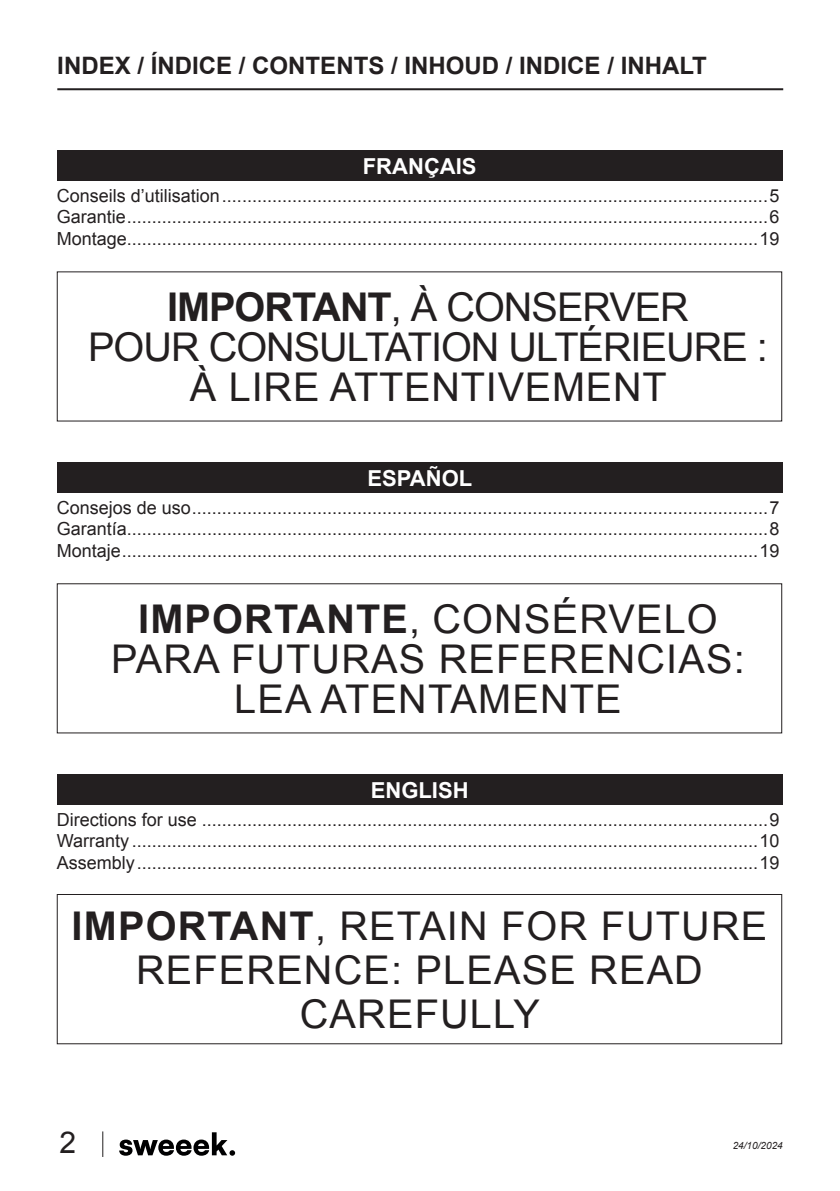
<style>
.page{position:relative;width:840px;height:1191px;background:#fff}
.page>*{position:absolute;margin:0;border:0;box-sizing:border-box;transform-origin:0 0}
.t1{font:39.6px/40px "Arial";letter-spacing:.03em;color:#231f20;text-align:center}
.t2{font:39.6px/40px "Arial";letter-spacing:-.025em;color:#231f20;text-align:center}
.t3{font:30px "Arial";color:#231f20}
.TITRE{font:700 24px "Arial";color:#231f20}
.t4{font:700 22px "Arial";color:#fff}
.TITRE-TDM-9PT{font:18px "Arial";color:#231f20}
.t5{font:italic 10px "Arial";color:#231f20}
.s1{font-weight:700}
</style>
<div class="page">
<svg style="left:102px;top:1131px;width:1px;height:26px"></svg>
<svg style="left:119px;top:1132px;width:116px;height:23px"></svg>
<hr style="left:57px;top:88px;width:725px;height:2px;background:#231f20">
<div style="left:57px;top:150px;width:725px;height:31px;background:#231f20"></div>
<div style="left:57px;top:462px;width:725px;height:31px;background:#231f20"></div>
<div style="left:57px;top:774px;width:725px;height:31px;background:#231f20"></div>
<div style="left:57px;top:894px;width:724px;height:150px;border:1px solid #231f20"></div>
<p class="TITRE" style="left:57px;top:50px;width:650px">INDEX / ÍNDICE / CONTENTS / INHOUD / INDICE / INHALT</p>
<p class="t4" style="left:362px;top:152px;width:115px">FRANÇAIS</p>
<p class="TITRE-TDM-9PT" style="left:57px;top:184px;width:723px">Conseils d’utilisation.............................................................................................................5</p>
<p class="TITRE-TDM-9PT" style="left:57px;top:205px;width:723px">Garantie................................................................................................................................6</p>
<p class="TITRE-TDM-9PT" style="left:57px;top:227px;width:723px">Montage..............................................................................................................................19</p>
<p class="t2" style="left:88px;top:287px;width:681px"><span class="s1">IMPORTANT</span>, À CONSERVER<br>POUR CONSULTATION ULTÉRIEURE :<br>À LIRE ATTENTIVEMENT</p>
<p class="t4" style="left:367px;top:463px;width:106px">ESPAÑOL</p>
<p class="TITRE-TDM-9PT" style="left:57px;top:495px;width:723px">Consejos de uso...................................................................................................................7</p>
<p class="TITRE-TDM-9PT" style="left:57px;top:517px;width:723px">Garantía................................................................................................................................8</p>
<p class="TITRE-TDM-9PT" style="left:57px;top:539px;width:723px">Montaje...............................................................................................................................19</p>
<p class="t1" style="left:111px;top:599px;width:634px"><span class="s1">IMPORTANTE</span>, CONSÉRVELO<br>PARA FUTURAS REFERENCIAS:</p>
<p class="t1" style="left:234px;top:679px;width:389px">LEA ATENTAMENTE</p>
<p class="t4" style="left:370px;top:775px;width:99px">ENGLISH</p>
<p class="TITRE-TDM-9PT" style="left:57px;top:807px;width:723px">Directions for use .................................................................................................................9</p>
<p class="TITRE-TDM-9PT" style="left:57px;top:829px;width:723px">Warranty .............................................................................................................................10</p>
<p class="TITRE-TDM-9PT" style="left:57px;top:850px;width:723px">Assembly............................................................................................................................19</p>
<p class="t1" style="left:72px;top:904px;width:696px;line-height:44px"><span class="s1">IMPORTANT</span>, RETAIN FOR FUTURE<br>REFERENCE: PLEASE READ</p>
<p class="t1" style="left:299px;top:994px;width:241px">CAREFULLY</p>
<h2 class="t3" style="left:60px;top:1123px;width:18px">2</h2>
<p class="t5" style="left:732px;top:1138px;width:52px">24/10/2024</p>
</div>
